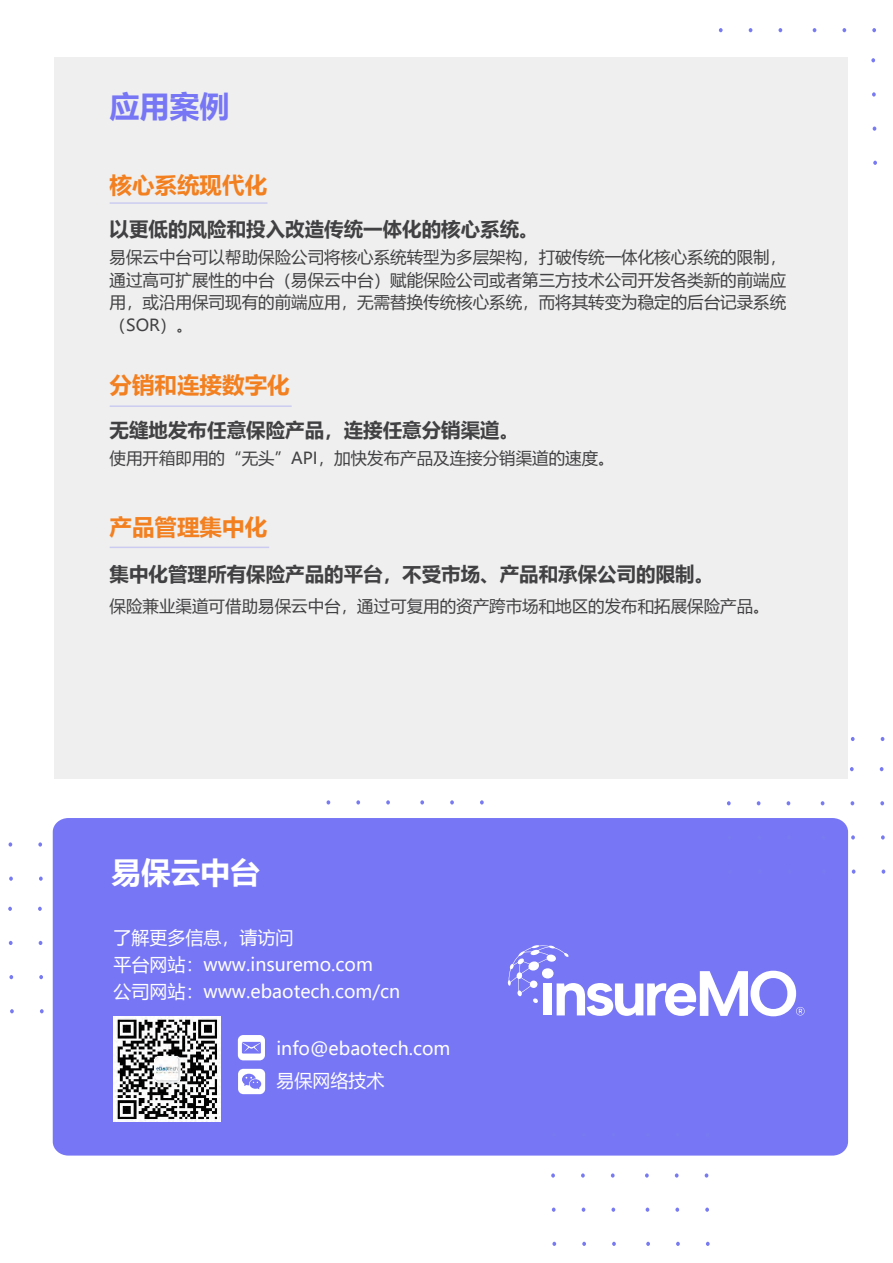
<style>
.page{position:relative;width:893px;height:1263px;background:#fff}
.page>*{position:absolute;margin:0;border:0;box-sizing:border-box;transform-origin:0 0}
.t1{font:700 30px "Microsoft Ya Hei";color:#7776f5}
.t2{font:700 29.7px "Microsoft Ya Hei";color:#fff}
.t3{font:700 22.5px "Microsoft Ya Hei";color:#f38020}
.t4{font:700 19.5px "Microsoft Ya Hei";color:#414042}
.t5{font:18px/27px "Microsoft Ya Hei";color:#fff}
.t6{font:16.5px/22.5px "Microsoft Ya Hei";color:#414042;text-align:justify}
</style>
<div class="page">
<svg style="left:327px;top:800px;width:3px;height:4px"></svg>
<svg style="left:356px;top:800px;width:4px;height:4px"></svg>
<svg style="left:386px;top:800px;width:4px;height:4px"></svg>
<svg style="left:420px;top:800px;width:4px;height:4px"></svg>
<svg style="left:450px;top:800px;width:4px;height:4px"></svg>
<svg style="left:480px;top:800px;width:4px;height:4px"></svg>
<svg style="left:872px;top:28px;width:4px;height:4px"></svg>
<svg style="left:719px;top:28px;width:4px;height:4px"></svg>
<svg style="left:749px;top:28px;width:3px;height:4px"></svg>
<svg style="left:778px;top:28px;width:4px;height:4px"></svg>
<svg style="left:813px;top:28px;width:3px;height:4px"></svg>
<svg style="left:842px;top:28px;width:4px;height:4px"></svg>
<svg style="left:871px;top:58px;width:4px;height:4px"></svg>
<svg style="left:872px;top:92px;width:4px;height:5px"></svg>
<svg style="left:873px;top:127px;width:3px;height:4px"></svg>
<svg style="left:873px;top:161px;width:4px;height:4px"></svg>
<div style="left:54px;top:57px;width:793px;height:721px;background:#efefef"></div>
<div style="left:53px;top:818px;width:795px;height:337px;background:#7776f5"></div>
<svg style="left:796px;top:1007px;width:9px;height:8px"></svg>
<svg style="left:508px;top:945px;width:288px;height:71px"></svg>
<hr style="left:110px;top:202px;width:157px;height:2px;background:#7776f5">
<hr style="left:110px;top:547px;width:159px;height:1px;background:#7776f5">
<hr style="left:110px;top:406px;width:182px;height:1px;background:#7776f5">
<svg style="left:552px;top:1133px;width:4px;height:4px"></svg>
<svg style="left:582px;top:1133px;width:4px;height:4px"></svg>
<svg style="left:612px;top:1133px;width:3px;height:4px"></svg>
<svg style="left:551px;top:1173px;width:4px;height:4px"></svg>
<svg style="left:552px;top:1207px;width:4px;height:5px"></svg>
<svg style="left:552px;top:1242px;width:4px;height:4px"></svg>
<svg style="left:581px;top:1173px;width:4px;height:4px"></svg>
<svg style="left:582px;top:1207px;width:3px;height:5px"></svg>
<svg style="left:582px;top:1242px;width:4px;height:4px"></svg>
<svg style="left:611px;top:1173px;width:4px;height:4px"></svg>
<svg style="left:611px;top:1207px;width:4px;height:5px"></svg>
<svg style="left:612px;top:1242px;width:4px;height:4px"></svg>
<svg style="left:646px;top:1133px;width:4px;height:4px"></svg>
<svg style="left:676px;top:1133px;width:3px;height:4px"></svg>
<svg style="left:706px;top:1133px;width:3px;height:4px"></svg>
<svg style="left:645px;top:1173px;width:4px;height:4px"></svg>
<svg style="left:646px;top:1207px;width:3px;height:5px"></svg>
<svg style="left:646px;top:1242px;width:4px;height:4px"></svg>
<svg style="left:675px;top:1173px;width:4px;height:4px"></svg>
<svg style="left:675px;top:1207px;width:4px;height:5px"></svg>
<svg style="left:676px;top:1242px;width:4px;height:4px"></svg>
<svg style="left:705px;top:1173px;width:3px;height:4px"></svg>
<svg style="left:705px;top:1207px;width:4px;height:5px"></svg>
<svg style="left:706px;top:1242px;width:4px;height:4px"></svg>
<svg style="left:9px;top:842px;width:3px;height:4px"></svg>
<svg style="left:9px;top:876px;width:4px;height:5px"></svg>
<svg style="left:38px;top:842px;width:4px;height:4px"></svg>
<svg style="left:39px;top:876px;width:4px;height:5px"></svg>
<svg style="left:8px;top:907px;width:4px;height:4px"></svg>
<svg style="left:9px;top:941px;width:4px;height:4px"></svg>
<svg style="left:9px;top:975px;width:4px;height:4px"></svg>
<svg style="left:10px;top:1009px;width:4px;height:4px"></svg>
<svg style="left:38px;top:907px;width:4px;height:4px"></svg>
<svg style="left:39px;top:941px;width:3px;height:4px"></svg>
<svg style="left:39px;top:975px;width:4px;height:4px"></svg>
<svg style="left:40px;top:1009px;width:4px;height:4px"></svg>
<svg style="left:881px;top:737px;width:3px;height:4px"></svg>
<svg style="left:727px;top:801px;width:4px;height:4px"></svg>
<svg style="left:727px;top:835px;width:4px;height:4px"></svg>
<svg style="left:728px;top:869px;width:4px;height:5px"></svg>
<svg style="left:757px;top:801px;width:3px;height:4px"></svg>
<svg style="left:757px;top:835px;width:4px;height:4px"></svg>
<svg style="left:758px;top:869px;width:4px;height:5px"></svg>
<svg style="left:787px;top:801px;width:3px;height:4px"></svg>
<svg style="left:787px;top:835px;width:4px;height:4px"></svg>
<svg style="left:788px;top:869px;width:3px;height:5px"></svg>
<svg style="left:851px;top:737px;width:4px;height:4px"></svg>
<svg style="left:821px;top:801px;width:3px;height:4px"></svg>
<svg style="left:821px;top:835px;width:4px;height:4px"></svg>
<svg style="left:822px;top:869px;width:4px;height:5px"></svg>
<svg style="left:850px;top:767px;width:4px;height:4px"></svg>
<svg style="left:850px;top:801px;width:4px;height:4px"></svg>
<svg style="left:851px;top:835px;width:4px;height:4px"></svg>
<svg style="left:852px;top:869px;width:3px;height:5px"></svg>
<svg style="left:880px;top:767px;width:3px;height:4px"></svg>
<svg style="left:880px;top:801px;width:4px;height:4px"></svg>
<svg style="left:881px;top:835px;width:4px;height:4px"></svg>
<svg style="left:882px;top:869px;width:3px;height:5px"></svg>
<div style="left:238px;top:1069px;width:27px;height:25px;background:#fff;border-radius:5px"></div>
<svg style="left:242px;top:1074px;width:19px;height:15px"></svg>
<div style="left:238px;top:1035px;width:27px;height:25px;background:#fff;border-radius:5px"></div>
<svg style="left:242px;top:1042px;width:19px;height:11px"></svg>
<img style="left:114px;top:1016px;width:106px;height:105px">
<h1 class="t1" style="left:110px;top:85px;width:122px">应用案例</h1>
<h3 class="t3" style="left:110px;top:169px;width:159px">核心系统现代化</h3>
<p class="t4" style="left:110px;top:215px;width:431px">以更低的风险和投入改造传统一体化的核心系统。</p>
<p class="t6" style="left:110px;top:246px;width:678px">易保云中台可以帮助保险公司将核心系统转型为多层架构，打破传统一体化核心系统的限制，通过高可扩展性的中台（易保云中台）赋能保险公司或者第三方技术公司开发各类新的前端应用，或沿用保司现有的前端应用，无需替换传统核心系统，而将其转变为稳定的后台记录系统（SOR）。</p>
<h3 class="t3" style="left:110px;top:370px;width:182px">分销和连接数字化</h3>
<p class="t4" style="left:110px;top:416px;width:411px">无缝地发布任意保险产品，连接任意分销渠道。</p>
<p class="t6" style="left:110px;top:446px;width:507px">使用开箱即用的“无头”API，加快发布产品及连接分销渠道的速度。</p>
<h3 class="t3" style="left:110px;top:511px;width:159px">产品管理集中化</h3>
<p class="t4" style="left:110px;top:561px;width:606px">集中化管理所有保险产品的平台，不受市场、产品和承保公司的限制。</p>
<p class="t6" style="left:110px;top:594px;width:661px">保险兼业渠道可借助易保云中台，通过可复用的资产跨市场和地区的发布和拓展保险产品。</p>
<h2 class="t2" style="left:112px;top:852px;width:150px">易保云中台</h2>
<p class="t5" style="left:114px;top:923px;width:288px">了解更多信息，请访问<br>平台网站：www.insuremo.com<br>公司网站：www.ebaotech.com/cn</p>
<p class="t5" style="left:276px;top:1032px;width:175px;line-height:31.5px">info@ebaotech.com易保网络技术</p>
</div>
